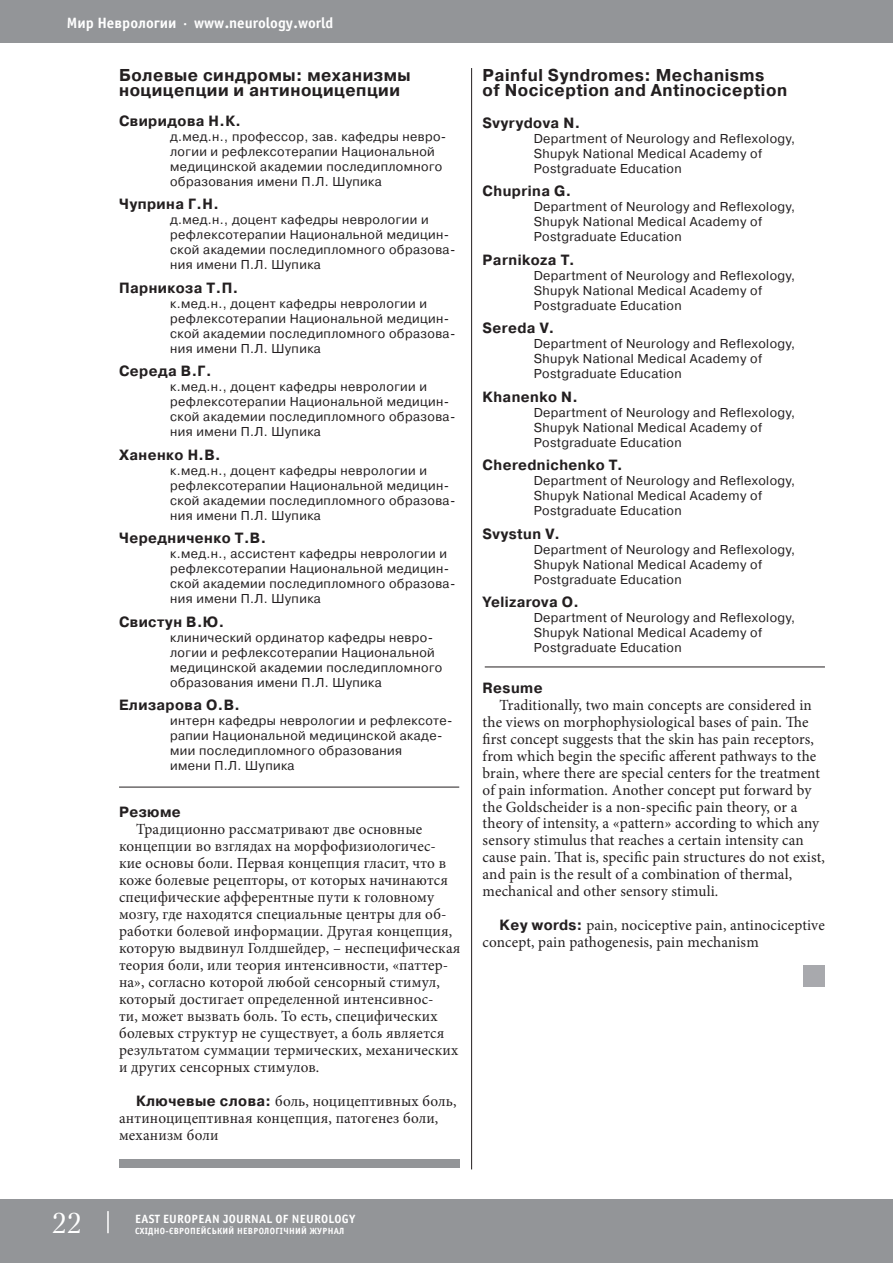
<style>
.page{position:relative;width:893px;height:1263px;background:#fff}
.page>*{position:absolute;margin:0;border:0;box-sizing:border-box;transform-origin:0 0}
.t1{font:28.5px "Petersburg C";color:#fff}
.t2{font:700 17.1px/15px "Pragmatica C";letter-spacing:.03em;color:#231f20;scale:.96 1}
.t3{font:15.45px/17px "Minion Pro";letter-spacing:.01em;color:#231f20}
.t4{font:700 15px "Officina Sans C";color:#fff}
.t5{font:700 14.85px "Pragmatica C";letter-spacing:.03em;color:#231f20;scale:.96 1}
.t6{font:12.9px/15px "Pragmatica C";letter-spacing:.03em;color:#231f20}
.t7{font:700 12px "Officina Sans C";letter-spacing:.02em;color:#fff}
.t8{font:700 9px "Officina Sans C";letter-spacing:.03em;color:#fff}
.s1{font-family:"Pragmatica C";font-weight:700;font-size:14.85px}
</style>
<div class="page">
<div style="left:0;top:0;width:893px;height:43px;background:#939598"></div>
<div style="left:0;top:1199px;width:893px;height:64px;background:#939598"></div>
<hr style="left:107px;top:1211px;width:2px;height:22px;background:#fff">
<hr style="left:471px;top:68px;width:1px;height:1101px;background:#231f20">
<div style="left:804px;top:965px;width:21px;height:21px;background:#a8a9ad"></div>
<div style="left:119px;top:1159px;width:340px;height:8px;background:#939598"></div>
<hr style="left:119px;top:787px;width:340px;height:1px;background:#231f20">
<hr style="left:485px;top:666px;width:340px;height:1px;background:#231f20">
<p class="t4" style="left:67px;top:15px;width:268px">Мир Н еврологии · www.neurology.world</p>
<h2 class="t2" style="left:119px;top:68px;width:305px">Болевые синдромы: механизмы ноцицепции и антиноцицепции</h2>
<p class="t5" style="left:119px;top:113px;width:129px">Свиридова Н.К.</p>
<p class="t6" style="left:170px;top:129px;width:278px">д.мед.н., профессор, зав. кафедры невро&shy;логии и рефлексотерапии Национальной медицинской академии последипломного образования имени П.Л. Шупика</p>
<p class="t5" style="left:119px;top:196px;width:106px">Чуприна Г.Н.</p>
<p class="t6" style="left:170px;top:213px;width:287px">д.мед.н., доцент кафедры неврологии и рефлексотерапии Национальной медицин&shy;ской академии последипломного образова&shy;ния имени П.Л. Шупика</p>
<p class="t5" style="left:119px;top:280px;width:126px">Парникоза Т.П.</p>
<p class="t6" style="left:170px;top:296px;width:287px">к.мед.н., доцент кафедры неврологии и рефлексотерапии Национальной медицин&shy;ской академии последипломного образова&shy;ния имени П.Л. Шупика</p>
<p class="t5" style="left:119px;top:363px;width:98px">Середа В.Г.</p>
<p class="t6" style="left:170px;top:380px;width:287px">к.мед.н., доцент кафедры неврологии и рефлексотерапии Национальной медицин&shy;ской академии последипломного образова&shy;ния имени П.Л. Шупика</p>
<p class="t5" style="left:119px;top:447px;width:107px">Ханенко Н.В.</p>
<p class="t6" style="left:170px;top:463px;width:287px">к.мед.н., доцент кафедры неврологии и рефлексотерапии Национальной медицин&shy;ской академии последипломного образова&shy;ния имени П.Л. Шупика</p>
<p class="t5" style="left:119px;top:530px;width:155px">Чередниченко Т.В.</p>
<p class="t6" style="left:170px;top:547px;width:287px">к.мед.н., ассистент кафедры неврологии и рефлексотерапии Национальной медицин&shy;ской академии последипломного образова&shy;ния имени П.Л. Шупика</p>
<p class="t5" style="left:119px;top:614px;width:111px">Свистун В.Ю.</p>
<p class="t6" style="left:170px;top:630px;width:274px">клинический ординатор кафедры невро&shy;логии и рефлексотерапии Национальной медицинской академии последипломного образования имени П.Л. Шупика</p>
<p class="t5" style="left:119px;top:697px;width:128px">Елизарова О.В.</p>
<p class="t6" style="left:170px;top:714px;width:284px">интерн кафедры неврологии и рефлексоте&shy;рапии Национальной медицинской акаде&shy;мии последипломного образования<br>имени П.Л. Шупика</p>
<p class="t5" style="left:119px;top:804px;width:66px">Резюме</p>
<p class="t3" style="left:119px;top:821px;width:343px;text-indent:17px">Традиционно рассматривают две основные концепции во взглядах на морфофизиологичес&shy;кие основы боли. Первая концепция гласит, что в коже болевые рецепторы, от которых начинаются специфические афферентные пути к головному мозгу, где находятся специальные центры для об&shy;работки болевой информации. Другая концепция, которую выдвинул Голдшейдер, – неспецифическая теория боли, или теория интенсивности, «паттер&shy;на», согласно которой любой сенсорный стимул, который достигает определенной интенсивнос-<br>ти, может вызвать боль. То есть, специфических болевых структур не существует, а боль является результатом суммации термических, механических и других сенсорных стимулов.</p>
<p class="t3" style="left:119px;top:1092px;width:339px;text-indent:17px"><span class="s1">Ключевые слова:</span> боль, ноцицептивных боль, антиноцицептивная концепция, патогенез боли, механизм боли</p>
<h2 class="t2" style="left:483px;top:68px;width:319px">Painful Syndromes: Mechanisms<br>of Nociception and Antinociception</h2>
<p class="t5" style="left:483px;top:115px;width:103px">Svyrydova N.</p>
<p class="t6" style="left:534px;top:131px;width:263px">Department of Neurology and Reflexology,<br>Shupyk National Medical Academy of<br>Postgraduate Education</p>
<p class="t5" style="left:483px;top:183px;width:94px">Chuprina G.</p>
<p class="t6" style="left:534px;top:200px;width:263px">Department of Neurology and Reflexology,<br>Shupyk National Medical Academy of<br>Postgraduate Education</p>
<p class="t5" style="left:483px;top:252px;width:97px">Parnikoza T.</p>
<p class="t6" style="left:534px;top:268px;width:263px">Department of Neurology and Reflexology,<br>Shupyk National Medical Academy of<br>Postgraduate Education</p>
<p class="t5" style="left:483px;top:320px;width:76px">Sereda V.</p>
<p class="t6" style="left:534px;top:337px;width:263px">Department of Neurology and Reflexology,<br>Shupyk National Medical Academy of<br>Postgraduate Education</p>
<p class="t5" style="left:483px;top:389px;width:101px">Khanenko N.</p>
<p class="t6" style="left:534px;top:405px;width:263px">Department of Neurology and Reflexology,<br>Shupyk National Medical Academy of<br>Postgraduate Education</p>
<p class="t5" style="left:483px;top:457px;width:147px">Cherednichenko T.</p>
<p class="t6" style="left:534px;top:474px;width:263px">Department of Neurology and Reflexology,<br>Shupyk National Medical Academy of<br>Postgraduate Education</p>
<p class="t5" style="left:483px;top:526px;width:82px">Svystun V.</p>
<p class="t6" style="left:534px;top:542px;width:263px">Department of Neurology and Reflexology,<br>Shupyk National Medical Academy of<br>Postgraduate Education</p>
<p class="t5" style="left:483px;top:594px;width:102px">Yelizarova О.</p>
<p class="t6" style="left:534px;top:611px;width:263px">Department of Neurology and Reflexology,<br>Shupyk National Medical Academy of<br>Postgraduate Education</p>
<p class="t5" style="left:483px;top:680px;width:64px">Resume</p>
<p class="t3" style="left:483px;top:696px;width:344px;text-indent:17px">Traditionally, two main concepts are considered in the views on morphophysiological bases of pain. The first concept suggests that the skin has pain receptors, from which begin the specific afferent pathways to the brain, where there are special centers for the treatment of pain information. Another concept put forward by the Goldscheider is a non-specific pain theory, or a theory of intensity, a «pattern» according to which any sensory stimulus that reaches a certain intensity can cause pain. That is, specific pain structures do not exist, and pain is the result of a combination of thermal, mechanical and other sensory stimuli.</p>
<p class="t3" style="left:483px;top:917px;width:344px;text-indent:17px"><span class="s1">Key words:</span> pain, nociceptive pain, antinociceptive concept, pain pathogenesis, pain mechanism</p>
<h1 class="t1" style="left:52px;top:1206px;width:31px">22</h1>
<p class="t7" style="left:135px;top:1212px;width:222px">EAST EUROPEAN JOURNAL OF NEUROLOGY</p>
<p class="t8" style="left:135px;top:1226px;width:20px">СХІДНО</p>
<p class="t8" style="left:165px;top:1226px;width:20px">-ЄВРОПЕ</p>
<p class="t8" style="left:201px;top:1226px;width:59px">ЙСЬКИЙ НЕВРОЛО</p>
<p class="t8" style="left:275px;top:1226px;width:49px">ГІЧНИ Й ЖУРНАЛ</p>
</div>
